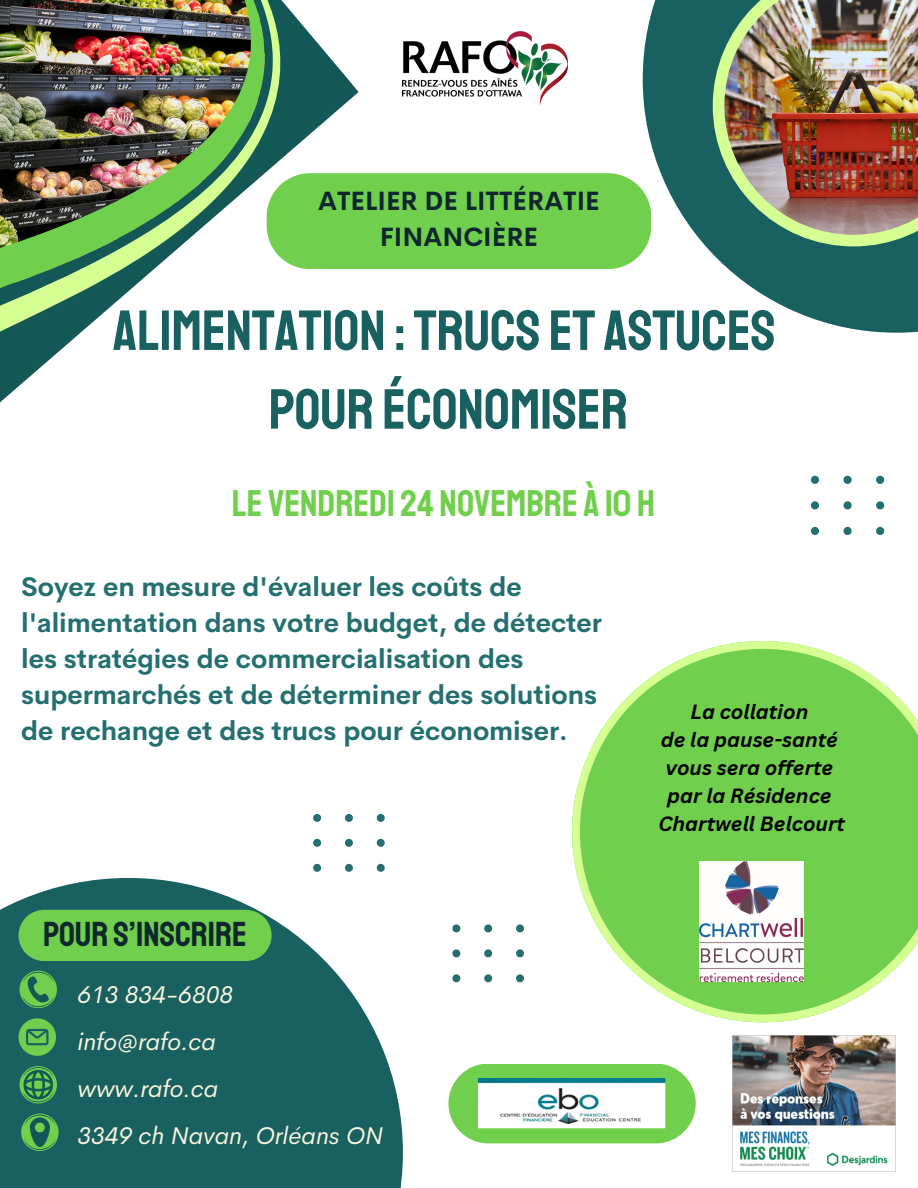
<style>
.page{position:relative;width:918px;height:1188px;background:#fff}
.page>*{position:absolute;margin:0;border:0;box-sizing:border-box;transform-origin:0 0}
.t1{font:56.7px "Staatliches";color:#196060}
.t2{font:37.65px "Staatliches";color:#70cf4d}
.t3{font:35.1px "Staatliches";color:#10272e}
.t4{font:700 26.4px/36px "Cerebri Sans";color:#247070}
.t5{font:700 25.95px/36px "Cerebri Sans";color:#10272e;text-align:center}
.t6{font:italic 24.3px "Cerebri Sans";color:#f8f4dd}
.t7{font:italic 700 20.1px "Canva Sans";color:#000}
</style>
<div class="page">
<img style="left:0;top:0;width:359px;height:403px">
<svg style="left:643px;top:0;width:275px;height:333px;fill:#196060"></svg>
<div style="left:267px;top:173px;width:384px;height:96px;background:#70cf4d"></div>
<svg style="left:0;top:878px;width:403px;height:310px;fill:#196060"></svg>
<div style="left:19px;top:910px;width:253px;height:51px;background:#70cf4d"></div>
<div style="left:20px;top:1066px;width:37px;height:37px;background:#70cf4d;border-radius:50%"></div>
<svg style="left:22px;top:1067px;width:32px;height:35px"></svg>
<div style="left:20px;top:971px;width:37px;height:37px;background:#70cf4d;border-radius:50%"></div>
<svg style="left:22px;top:972px;width:32px;height:35px"></svg>
<div style="left:21px;top:1114px;width:37px;height:37px;background:#70cf4d;border-radius:50%"></div>
<svg style="left:24px;top:1115px;width:32px;height:35px"></svg>
<svg style="left:713px;top:0;width:205px;height:246px;fill:#196060"></svg>
<img style="left:724px;top:0;width:194px;height:235px">
<svg style="left:572px;top:641px;width:346px;height:381px"></svg>
<svg style="left:811px;top:476px;width:8px;height:8px"></svg>
<svg style="left:843px;top:476px;width:9px;height:8px"></svg>
<svg style="left:876px;top:476px;width:8px;height:8px"></svg>
<svg style="left:811px;top:501px;width:8px;height:8px"></svg>
<svg style="left:843px;top:501px;width:9px;height:8px"></svg>
<svg style="left:876px;top:501px;width:8px;height:8px"></svg>
<svg style="left:811px;top:527px;width:8px;height:8px"></svg>
<svg style="left:843px;top:527px;width:9px;height:8px"></svg>
<svg style="left:876px;top:527px;width:8px;height:8px"></svg>
<img style="left:402px;top:32px;width:166px;height:74px">
<svg style="left:19px;top:1018px;width:37px;height:37px"></svg>
<img style="left:733px;top:1035px;width:163px;height:136px">
<div style="left:448px;top:1064px;width:248px;height:79px;background:#70cf4d;border-radius:40px"></div>
<img style="left:478px;top:1078px;width:187px;height:51px">
<svg style="left:313px;top:814px;width:8px;height:8px"></svg>
<svg style="left:345px;top:814px;width:8px;height:8px"></svg>
<svg style="left:377px;top:814px;width:8px;height:8px"></svg>
<svg style="left:313px;top:839px;width:8px;height:8px"></svg>
<svg style="left:345px;top:839px;width:8px;height:8px"></svg>
<svg style="left:377px;top:839px;width:8px;height:8px"></svg>
<svg style="left:313px;top:864px;width:8px;height:8px"></svg>
<svg style="left:345px;top:864px;width:8px;height:8px"></svg>
<svg style="left:377px;top:864px;width:8px;height:8px"></svg>
<svg style="left:452px;top:924px;width:8px;height:8px"></svg>
<svg style="left:484px;top:924px;width:8px;height:8px"></svg>
<svg style="left:516px;top:924px;width:8px;height:8px"></svg>
<svg style="left:452px;top:949px;width:8px;height:8px"></svg>
<svg style="left:484px;top:949px;width:8px;height:8px"></svg>
<svg style="left:516px;top:949px;width:8px;height:8px"></svg>
<svg style="left:452px;top:974px;width:8px;height:8px"></svg>
<svg style="left:484px;top:974px;width:8px;height:8px"></svg>
<svg style="left:516px;top:974px;width:8px;height:8px"></svg>
<img style="left:699px;top:862px;width:105px;height:119px">
<p class="t5" style="left:318px;top:183px;width:283px">ATELIER DE LITTÉRATIE<br>FINANCIÈRE</p>
<p class="t1" style="left:113px;top:296px;width:664px">ALIMENTATION : TRUCS ET ASTUCES</p>
<p class="t1" style="left:269px;top:375px;width:361px">POUR ÉCONOMISER</p>
<p class="t2" style="left:232px;top:480px;width:425px">LE VENDREDI 24 NOVEMBRE À 10 H</p>
<p class="t4" style="left:21px;top:569px;width:582px">Soyez en mesure d'évaluer les coûts de l'alimentation dans votre budget, de détecter</p>
<p class="t4" style="left:21px;top:641px;width:578px">les stratégies de commercialisation des supermarchés et de déterminer des solutions</p>
<p class="t4" style="left:21px;top:713px;width:548px">de rechange et des trucs pour économiser.</p>
<p class="t3" style="left:43px;top:913px;width:205px">POUR S’INSCRIRE</p>
<p class="t6" style="left:77px;top:978px;width:157px">613 834-6808</p>
<p class="t6" style="left:77px;top:1026px;width:140px">info@rafo.ca</p>
<p class="t6" style="left:77px;top:1073px;width:142px">www.rafo.ca</p>
<p class="t6" style="left:77px;top:1120px;width:307px">3349 ch Navan, Orléans ON</p>
<p class="t7" style="left:690px;top:697px;width:119px">La collation</p>
<p class="t7" style="left:661px;top:725px;width:179px">de la pause-santé</p>
<p class="t7" style="left:665px;top:753px;width:169px">vous sera offerte</p>
<p class="t7" style="left:667px;top:782px;width:166px">par la Résidence</p>
<p class="t7" style="left:659px;top:810px;width:188px">Chartwell Belcourt</p>
</div>
